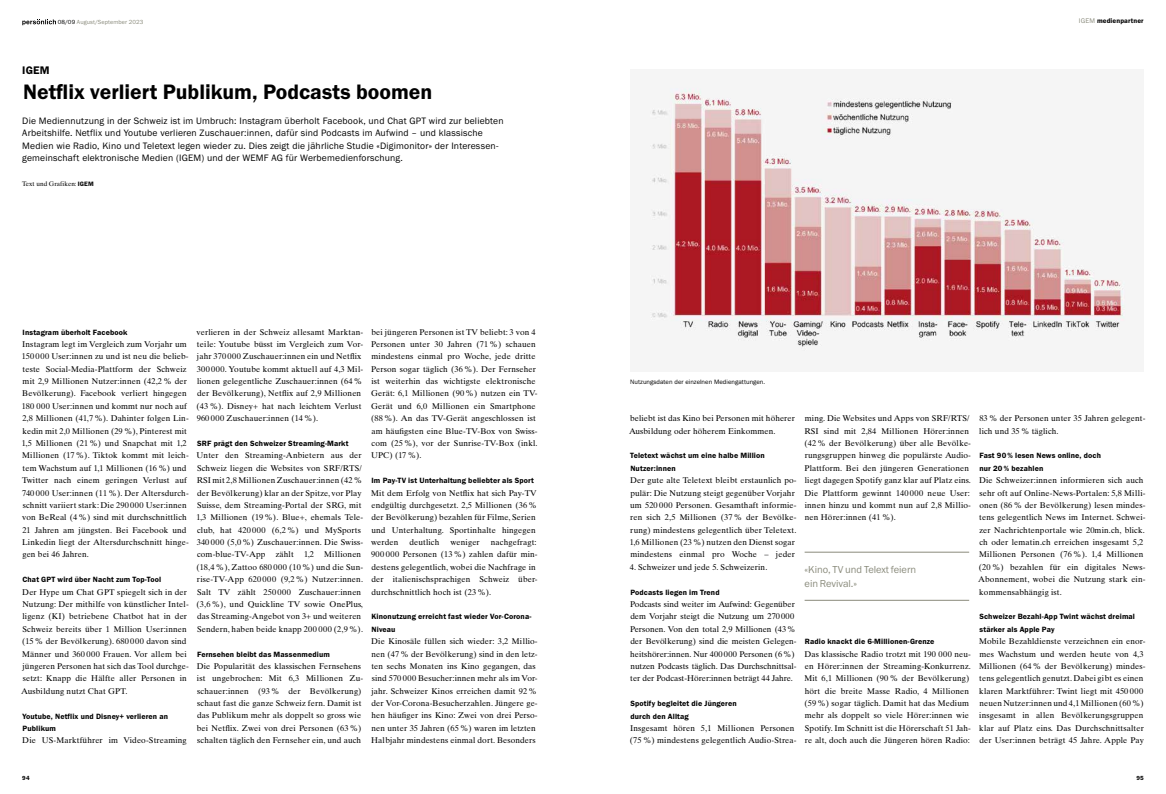
<style>
.page{position:relative;width:1166px;height:794px;background:#fff}
.page>*{position:absolute;margin:0;border:0;box-sizing:border-box;transform-origin:0 0}
.t1{font:21.7px "Franklin Gothic URW Dem";color:#000}
.t2{font:11.38px "Franklin Gothic URW Dem";color:#000}
.t3{font:10.5px/14px "Franklin Gothic URW Boo";color:#8a8b7c}
.t4{font:9.62px/12.3px "Franklin Gothic URW Boo";letter-spacing:.02em;color:#000}
.t5{font:8.31px/12.3px "Times Ten Pro";letter-spacing:.015em;color:#000}
.t6{font:7.88px/12.3px "Franklin Gothic URW Dem";letter-spacing:.015em;color:#000}
.t7{font:7px "Franklin Gothic URW Dem";letter-spacing:.015em;color:#000}
.t8{font:6.56px "Franklin Gothic URW Boo";letter-spacing:.01em;color:#000}
.t9{font:6.56px "Times Ten Pro";color:#000}
.t10{font:6.12px "Franklin Gothic URW Boo";letter-spacing:.015em;color:#8a8b7c}
.t11{font:6.12px "Franklin Gothic URW Dem";color:#000}
.s1{color:#000}
.s2{font-family:"Franklin Gothic URW Dem"}
.s3{font-family:"Franklin Gothic URW Boo";color:#8a8b7c}
</style>
<div class="page">
<svg style="left:22px;top:19px;width:34px;height:6px"></svg>
<img style="left:650px;top:87px;width:476px;height:264px">
<hr style="left:804px;top:552px;width:165px;height:1px;background:#8a8b7c">
<hr style="left:804px;top:600px;width:165px;height:1px;background:#8a8b7c">
<p class="t10" style="left:58px;top:19px;width:87px"><span class="s1">08/09</span> August/September 2023</p>
<h2 class="t2" style="left:22px;top:63px;width:29px">IGEM</h2>
<h1 class="t1" style="left:23px;top:79px;width:411px">Netflix verliert Publikum, Podcasts boomen</h1>
<p class="t4" style="left:22px;top:114px;width:483px">Die Mediennutzung in der Schweiz ist im Umbruch: Instagram überholt Facebook, und Chat GPT wird zur beliebten Arbeitshilfe. Netflix und Youtube verlieren Zuschauer:innen, dafür sind Podcasts im Aufwind – und klassische Medien wie Radio, Kino und Teletext legen wieder zu. Dies zeigt die jährliche Studie «Digimonitor» der Interessen&shy;gemeinschaft elektronische Medien (IGEM) und der WEMF AG für Werbemedienforschung.</p>
<p class="t9" style="left:22px;top:180px;width:73px">Text und Grafiken: <span class="s2">IGEM</span></p>
<p class="t6" style="left:23px;top:325px;width:106px">Instagram überholt Facebook</p>
<p class="t5" style="left:22px;top:338px;width:168px">Instagram legt im Vergleich zum Vorjahr um 150 000 User:innen zu und ist neu die belieb&shy;teste Social-Media-Plattform der Schweiz mit 2,9 Millionen Nutzer:innen (42,2% der Bevölkerung). Facebook verliert hingegen 180 000 User:innen und kommt nur noch auf 2,8 Millionen (41,7%). Dahinter folgen Lin&shy;kedin mit 2,0 Millionen (29%), Pinterest mit 1,5 Millionen (21%) und Snapchat mit 1,2<br>Millionen (17%). Tiktok kommt mit leich&shy;tem Wachstum auf 1,1 Millionen (16%) und Twitter nach einem geringen Verlust auf 740 000 User:innen (11%). Der Altersdurch&shy;schnitt variiert stark: Die 290 000 User:innen von BeReal (4%) sind mit durchschnittlich 21 Jahren am jüngsten. Bei Facebook und Linkedin liegt der Altersdurchschnitt hinge&shy;gen bei 46 Jahren.</p>
<p class="t6" style="left:22px;top:573px;width:140px">Chat GPT wird über Nacht zum Top-Tool</p>
<p class="t5" style="left:21px;top:585px;width:169px">Der Hype um Chat GPT spiegelt sich in der Nutzung: Der mithilfe von künstlicher Intel&shy;ligenz (KI) betriebene Chatbot hat in der Schweiz bereits über 1 Million User:innen (15% der Bevölkerung). 680 000 davon sind Männer und 360 000 Frauen. Vor allem bei jüngeren Personen hat sich das Tool durchge&shy;setzt: Knapp die Hälfte aller Personen in Ausbildung nutzt Chat GPT.</p>
<p class="t6" style="left:22px;top:709px;width:147px">Youtube, Netflix und Disney+ verlieren an<br>Publikum</p>
<p class="t5" style="left:22px;top:734px;width:166px">Die US-Marktführer im Video-Streaming</p>
<p class="t5" style="left:196px;top:325px;width:168px">verlieren in der Schweiz allesamt Marktan&shy;teile: Youtube büsst im Vergleich zum Vor&shy;jahr 370 000 Zuschauer:innen ein und Netflix 300 000. Youtube kommt aktuell auf 4,3 Mil&shy;lionen gelegentliche Zuschauer:innen (64% der Bevölkerung), Netflix auf 2,9 Millionen (43%). Disney+ hat nach leichtem Verlust 960 000 Zuschauer:innen (14%).</p>
<p class="t6" style="left:197px;top:437px;width:153px">SRF prägt den Schweizer Streaming-Markt</p>
<p class="t5" style="left:196px;top:449px;width:168px">Unter den Streaming-Anbietern aus der Schweiz liegen die Websites von SRF/RTS/ RSI mit 2,8 Millionen Zuschauer:innen (42% der Bevölkerung) klar an der Spitze, vor Play Suisse, dem Streaming-Portal der SRG, mit 1,3 Millionen (19%). Blue+, ehemals Tele&shy;club, hat 420 000 (6,2%) und MySports 340 000 (5,0%) Zuschauer:innen. Die Swiss&shy;com-blue-TV-App zählt 1,2 Millionen (18,4%), Zattoo 680 000 (10%) und die Sun&shy;rise-TV-App 620 000 (9,2%) Nutzer:innen.<br>Salt TV zählt 250 000 Zuschauer:innen (3,6%), und Quickline TV sowie OnePlus, das Streaming-Angebot von 3+ und weiteren Sendern, haben beide knapp 200 000 (2,9%).</p>
<p class="t6" style="left:197px;top:647px;width:134px">Fernsehen bleibt das Massenmedium</p>
<p class="t5" style="left:197px;top:660px;width:168px">Die Popularität des klassischen Fernsehens ist ungebrochen: Mit 6,3 Millionen Zu&shy;schauer:innen (93% der Bevölkerung) schaut fast die ganze Schweiz fern. Damit ist das Publikum mehr als doppelt so gross wie bei Netflix. Zwei von drei Personen (63%) schalten täglich den Fernseher ein, und auch</p>
<p class="t5" style="left:371px;top:325px;width:168px">bei jüngeren Personen ist TV beliebt: 3 von 4<br>Personen unter 30 Jahren (71%) schauen mindestens einmal pro Woche, jede dritte Person sogar täglich (36%). Der Fernseher ist weiterhin das wichtigste elektronische Gerät: 6,1 Millionen (90%) nutzen ein TV-Gerät und 6,0 Millionen ein Smartphone (88%). An das TV-Gerät angeschlossen ist am häufigsten eine Blue-TV-Box von Swiss&shy;com (25%), vor der Sunrise-TV-Box (inkl.<br>UPC) (17%).</p>
<p class="t6" style="left:372px;top:474px;width:164px">Im Pay-TV ist Unterhaltung beliebter als Sport</p>
<p class="t5" style="left:371px;top:486px;width:167px">Mit dem Erfolg von Netflix hat sich Pay-TV endgültig durchgesetzt. 2,5 Millionen (36% der Bevölkerung) bezahlen für Filme, Serien und Unterhaltung. Sportinhalte hingegen werden</p>
<p class="t5" style="left:371px;top:536px;width:168px;text-indent:120px">nachgefragt:<br>900 000 Personen (13%) zahlen dafür min&shy;destens gelegentlich, wobei die Nachfrage in der italienischsprachigen Schweiz über&shy;durchschnittlich hoch ist (23%).</p>
<p class="t6" style="left:372px;top:610px;width:161px">Kinonutzung erreicht fast wieder Vor-Corona-<br>Niveau</p>
<p class="t5" style="left:371px;top:635px;width:168px">Die Kinosäle füllen sich wieder: 3,2 Millio&shy;nen (47% der Bevölkerung) sind in den letz&shy;ten sechs Monaten ins Kino gegangen, das sind 570 000 Besucher:innen mehr als im Vor&shy;jahr. Schweizer Kinos erreichen damit 92% der Vor-Corona-Besucherzahlen. Jüngere ge&shy;hen häufiger ins Kino: Zwei von drei Perso&shy;nen unter 35 Jahren (65%) waren im letzten Halbjahr mindestens einmal dort. Besonders</p>
<p class="t5" style="left:409px;top:536px;width:31px">deutlich</p>
<p class="t5" style="left:450px;top:536px;width:31px">weniger</p>
<p class="t7" style="left:1079px;top:17px;width:66px"><span class="s3">IGEM</span> medienpartner</p>
<p class="t8" style="left:630px;top:378px;width:137px">Nutzungsdaten der einzelnen Mediengattungen.</p>
<p class="t5" style="left:629px;top:412px;width:167px">beliebt ist das Kino bei Personen mit höherer<br>Ausbildung oder höherem Einkommen.</p>
<p class="t6" style="left:630px;top:449px;width:136px">Teletext wächst um eine halbe Million<br>Nutzer:innen</p>
<p class="t5" style="left:630px;top:474px;width:168px">Der gute alte Teletext bleibt erstaunlich po&shy;pulär: Die Nutzung steigt gegenüber Vorjahr um 520 000 Personen. Gesamthaft informie&shy;ren sich 2,5 Millionen (37% der Bevölke&shy;rung) mindestens gelegentlich über Teletext.<br>1,6 Millionen (23%) nutzen den Dienst sogar mindestens einmal pro Woche – jeder</p>
<p class="t5" style="left:630px;top:561px;width:139px">4. Schweizer und jede 5. Schweizerin.</p>
<p class="t6" style="left:630px;top:585px;width:91px">Podcasts liegen im Trend</p>
<p class="t5" style="left:630px;top:598px;width:168px">Podcasts sind weiter im Aufwind: Gegenüber dem Vorjahr steigt die Nutzung um 270000<br>Personen. Von den total 2,9 Millionen (43% der Bevölkerung) sind die meisten Gelegen&shy;heitshörer:innen. Nur 400 000 Personen (6%) nutzen Podcasts täglich. Das Durchschnittsal&shy;ter der Podcast-Hörer:innen beträgt 44 Jahre.</p>
<p class="t6" style="left:630px;top:697px;width:108px">Spotify begleitet die Jüngeren durch den Alltag</p>
<p class="t5" style="left:630px;top:722px;width:168px">Insgesamt hören 5,1 Millionen Personen (75%) mindestens gelegentlich Audio-Strea-</p>
<p class="t5" style="left:979px;top:412px;width:168px">83% der Personen unter 35 Jahren gelegent&shy;lich und 35% täglich.</p>
<p class="t6" style="left:979px;top:449px;width:123px">Fast 90% lesen News online, doch nur 20% bezahlen</p>
<p class="t5" style="left:978px;top:474px;width:169px">Die Schweizer:innen informieren sich auch sehr oft auf Online-News-Portalen: 5,8 Milli&shy;onen (86% der Bevölkerung) lesen mindes&shy;tens gelegentlich News im Internet. Schwei&shy;zer Nachrichtenportale wie 20min.ch, blick. ch oder lematin.ch erreichen insgesamt 5,2<br>Millionen Personen (76%). 1,4 Millionen (20%) bezahlen für ein digitales News-Abonnement, wobei die Nutzung stark ein&shy;kommensabhängig ist.</p>
<p class="t6" style="left:979px;top:610px;width:157px">Schweizer Bezahl-App Twint wächst dreimal stärker als Apple Pay</p>
<p class="t5" style="left:979px;top:635px;width:168px">Mobile Bezahldienste verzeichnen ein enor&shy;mes Wachstum und werden heute von 4,3<br>Millionen (64% der Bevölkerung) mindes&shy;tens gelegentlich genutzt. Dabei gibt es einen klaren Marktführer: Twint liegt mit 450 000 neuen Nutzer:innen und 4,1 Millionen (60%) insgesamt in allen Bevölkerungsgruppen klar auf Platz eins. Das Durchschnittsalter der User:innen beträgt 45 Jahre. Apple Pay</p>
<p class="t5" style="left:804px;top:412px;width:168px">ming. Die Websites und Apps von SRF/RTS/ RSI sind mit 2,84 Millionen Hörer:innen (42% der Bevölkerung) über alle Bevölke&shy;rungsgruppen hinweg die populärste Audio-Plattform. Bei den jüngeren Generationen liegt dagegen Spotify ganz klar auf Platz eins.<br>Die Plattform gewinnt 140 000 neue User: innen hinzu und kommt nun auf 2,8 Millio&shy;nen Hörer:innen (41%).</p>
<p class="t3" style="left:804px;top:563px;width:113px">«Kino, TV und Telext feiern ein Revival.»</p>
<p class="t6" style="left:805px;top:635px;width:131px">Radio knackt die 6-Millionen-Grenze</p>
<p class="t5" style="left:804px;top:647px;width:168px">Das klassische Radio trotzt mit 190 000 neu&shy;en Hörer:innen der Streaming-Konkurrenz.<br>Mit 6,1 Millionen (90% der Bevölkerung) hört die breite Masse Radio, 4 Millionen (59%) sogar täglich. Damit hat das Medium mehr als doppelt so viele Hörer:innen wie Spotify. Im Schnitt ist die Hörerschaft 51 Jah&shy;re alt, doch auch die Jüngeren hören Radio:</p>
<p class="t11" style="left:22px;top:774px;width:9px">94</p>
<p class="t11" style="left:1136px;top:774px;width:9px">95</p>
</div>
